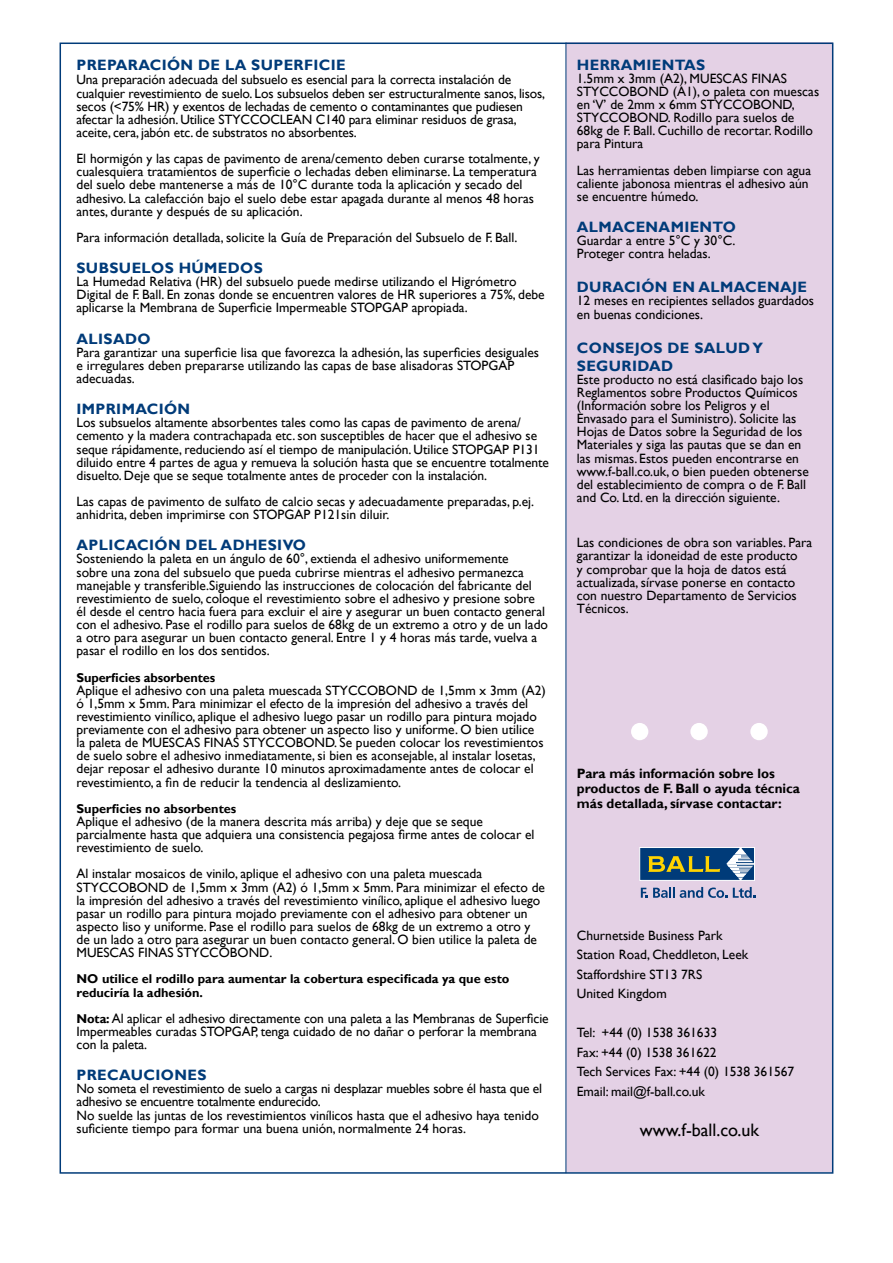
<style>
.page{position:relative;width:893px;height:1263px;background:#fff}
.page>*{position:absolute;margin:0;border:0;box-sizing:border-box;transform-origin:0 0}
.t1{font:18px "Gill Sans";color:#000}
.t2{font:700 15px/18px "Gill Sans";letter-spacing:.025em;color:#003b79}
.t3{font:13.5px/13px "Gill Sans";color:#000}
.t4{font:700 13.5px/15px "Gill Sans";color:#000}
.t5{font:700 12.75px/13px "Gill Sans";color:#000}
.s1{font-weight:700;font-size:12.75px}
</style>
<div class="page">
<div style="left:566px;top:43px;width:267px;height:1129px;background:#e4d1e5"></div>
<hr style="left:566px;top:43px;width:1px;height:1130px;background:#003b79">
<div style="left:690px;top:723px;width:18px;height:17px;background:#fff;border-radius:50%"></div>
<div style="left:631px;top:723px;width:17px;height:17px;background:#fff;border-radius:50%"></div>
<div style="left:750px;top:723px;width:18px;height:17px;background:#fff;border-radius:50%"></div>
<svg style="left:641px;top:887px;width:86px;height:11px"></svg>
<svg style="left:733px;top:887px;width:22px;height:11px"></svg>
<div style="left:639px;top:847px;width:116px;height:34px;background:#003b79;border:1px solid #fff"></div>
<svg style="left:648px;top:856px;width:72px;height:16px"></svg>
<svg style="left:726px;top:847px;width:29px;height:33px"></svg>
<p class="t2" style="left:77px;top:56px;width:271px">Preparación de la Superfici e</p>
<p class="t3" style="left:77px;top:74px;width:470px">Una preparación adecuada del subsuelo es esencial para la correcta instalación de cualquier revestimiento de suelo. Los subsuelos deben ser estructuralmente sanos, lisos, secos (&lt;75% HR) y exentos de lechadas de cemento o contaminantes que pudiesen afectar la adhesión. Utilice STYCCOCLEAN C140 para eliminar residuos de grasa, aceite, cera, jabón etc. de substratos no absorbentes.</p>
<p class="t3" style="left:77px;top:152px;width:465px">El hormigón y las capas de pavimento de arena/cemento deben curarse totalmente, y cualesquiera tratamientos de superficie o lechadas deben eliminarse. La temperatura del suelo debe mantenerse a más de 10°C durante toda la aplicación y secado del adhesivo. La calefacción bajo el suelo debe estar apagada durante al menos 48 horas antes, durante y después de su aplicación.</p>
<p class="t3" style="left:77px;top:231px;width:442px">Para información detallada, solicite la Guía de Preparación del Subsuelo de F. Ball.</p>
<p class="t2" style="left:77px;top:259px;width:188px">Subsuelos húmedos</p>
<p class="t3" style="left:77px;top:275px;width:470px">La Humedad Relativa (HR) del subsuelo puede medirse utilizando el Higrómetro<br>Digital de F. Ball. En zonas donde se encuentren valores de HR superiores a 75%, debe aplicarse la Membrana de Superficie Impermeable STOPGAP apropiada.</p>
<p class="t2" style="left:77px;top:330px;width:76px">Ali sado</p>
<p class="t3" style="left:77px;top:346px;width:464px">Para garantizar una superficie lisa que favorezca la adhesión, las superficies desiguales e irregulares deben prepararse utilizando las capas de base alisadoras STOPGAP adecuadas.</p>
<p class="t2" style="left:77px;top:400px;width:115px">Impri mación</p>
<p class="t3" style="left:77px;top:416px;width:474px">Los subsuelos altamente absorbentes tales como las capas de pavimento de arena/ cemento y la madera contrachapada etc. son susceptibles de hacer que el adhesivo se seque rápidamente, reduciendo así el tiempo de manipulación. Utilice STOPGAP P131 diluido entre 4 partes de agua y remueva la solución hasta que se encuentre totalmente disuelto. Deje que se seque totalmente antes de proceder con la instalación.</p>
<p class="t3" style="left:77px;top:495px;width:459px">Las capas de pavimento de sulfato de calcio secas y adecuadamente preparadas, p.ej. anhidrita, deben imprimirse con STOPGAP P121sin diluir.</p>
<p class="t2" style="left:77px;top:537px;width:231px">Aplicación del Adhesivo</p>
<p class="t3" style="left:77px;top:553px;width:473px">Sosteniendo la paleta en un ángulo de 60°, extienda el adhesivo uniformemente<br>sobre una zona del subsuelo que pueda cubrirse mientras el adhesivo permanezca manejable y transferible.Siguiendo las instrucciones de colocación del fabricante del revestimiento de suelo, coloque el revestimiento sobre el adhesivo y presione sobre<br>él desde el centro hacia fuera para excluir el aire y asegurar un buen contacto general con el adhesivo. Pase el rodillo para suelos de 68kg de un extremo a otro y de un lado a otro para asegurar un buen contacto general. Entre 1 y 4 horas más tarde, vuelva a pasar el rodillo en los dos sentidos.</p>
<p class="t5" style="left:77px;top:671px;width:140px">Superficies absorbentes</p>
<p class="t3" style="left:77px;top:684px;width:471px">Aplique el adhesivo con una paleta muescada STYCCOBOND de 1,5mm x 3mm (A2) ó 1,5mm x 5mm. Para minimizar el efecto de la impresión del adhesivo a través del revestimiento vinílico, aplique el adhesivo luego pasar un rodillo para pintura mojado previamente con el adhesivo para obtener un aspecto liso y uniforme. O bien utilice la paleta de MUESCAS FINAS STYCCOBOND. Se pueden colocar los revestimientos de suelo sobre el adhesivo inmediatamente, si bien es aconsejable, al instalar losetas, dejar reposar el adhesivo durante 10 minutos aproximadamente antes de colocar el revestimiento, a fin de reducir la tendencia al deslizamiento.</p>
<p class="t5" style="left:77px;top:802px;width:161px">Superficies no absorbentes</p>
<p class="t3" style="left:77px;top:815px;width:460px">Aplique el adhesivo (de la manera descrita más arriba) y deje que se seque parcialmente hasta que adquiera una consistencia pegajosa firme antes de colocar el revestimiento de suelo.</p>
<p class="t3" style="left:77px;top:867px;width:470px">Al instalar mosaicos de vinilo, aplique el adhesivo con una paleta muescada STYCCOBOND de 1,5mm x 3mm (A2) ó 1,5mm x 5mm. Para minimizar el efecto de la impresión del adhesivo a través del revestimiento vinílico, aplique el adhesivo luego pasar un rodillo para pintura mojado previamente con el adhesivo para obtener un aspecto liso y uniforme. Pase el rodillo para suelos de 68kg de un extremo a otro y de un lado a otro para asegurar un buen contacto general. O bien utilice la paleta de MUESCAS FINAS STYCCOBOND.</p>
<p class="t5" style="left:77px;top:973px;width:434px">NO utilice el rodillo para aumentar la cobertura especificada ya que esto reduciría la adhesión.</p>
<p class="t3" style="left:77px;top:1012px;width:474px"><span class="s1">Nota:</span> Al aplicar el adhesivo directamente con una paleta a las Membranas de Superficie<br>Impermeables curadas STOPGAP, tenga cuidado de no dañar o perforar la membrana con la paleta.</p>
<p class="t2" style="left:77px;top:1066px;width:131px">Precauciones</p>
<p class="t3" style="left:77px;top:1082px;width:467px">No someta el revestimiento de suelo a cargas ni desplazar muebles sobre él hasta que el adhesivo se encuentre totalmente endurecido.<br>No suelde las juntas de los revestimientos vinílicos hasta que el adhesivo haya tenido suficiente tiempo para formar una buena unión, normalmente 24 horas.</p>
<p class="t2" style="left:577px;top:56px;width:130px">Herrami entas</p>
<p class="t3" style="left:577px;top:72px;width:244px">1.5mm x 3mm (A2), MUESCAS FINAS<br>STYCCOBOND (A1), o paleta con muescas en ‘V’ de 2mm x 6mm STYCCOBOND,<br>STYCCOBOND. Rodillo para suelos de<br>68kg de F. Ball. Cuchillo de recortar. Rodillo para Pintura</p>
<p class="t3" style="left:577px;top:164px;width:236px">Las herramientas deben limpiarse con agua caliente jabonosa mientras el adhesivo aún se encuentre húmedo.</p>
<p class="t2" style="left:577px;top:218px;width:161px">Almacenami ento</p>
<p class="t3" style="left:577px;top:234px;width:160px">Guardar a entre 5°C y 30°C.<br>Proteger contra heladas.</p>
<p class="t2" style="left:577px;top:279px;width:232px">Duración en Almacenaje</p>
<p class="t3" style="left:577px;top:295px;width:239px">12 meses en recipientes sellados guardados en buenas condiciones.</p>
<p class="t2" style="left:577px;top:339px;width:185px">Consejos de Salud y<br>Seguridad</p>
<p class="t3" style="left:577px;top:373px;width:233px">Este producto no está clasificado bajo los Reglamentos sobre Productos Químicos (Información sobre los Peligros y el Envasado para el Suministro). Solicite las Hojas de Datos sobre la Seguridad de los Materiales y siga las pautas que se dan en las mismas. Estos pueden encontrarse en www.f-ball.co.uk, o bien pueden obtenerse del establecimiento de compra o de F. Ball and Co. Ltd. en la dirección siguiente.</p>
<p class="t3" style="left:577px;top:536px;width:237px">Las condiciones de obra son variables. Para garantizar la idoneidad de este producto<br>y comprobar que la hoja de datos está actualizada, sírvase ponerse en contacto con nuestro Departamento de Servicios Técnicos.</p>
<p class="t4" style="left:577px;top:766px;width:225px">Para más información sobre los productos de F. Ball o ayuda técnica más detallada, sírvase contactar:</p>
<p class="t3" style="left:577px;top:926px;width:173px;line-height:19.5px">Churnetside Business Park<br>Station Road, Cheddleton, Leek<br>Staffordshire ST13 7RS<br>United Kingdom</p>
<p class="t3" style="left:577px;top:1023px;width:219px;line-height:19.5px">Tel: +44 (0) 1538 361633<br>Fax: +44 (0) 1538 361622<br>Tech Services Fax: +44 (0) 1538 361567<br>Email: mail@f-ball.co.uk</p>
<h1 class="t1" style="left:640px;top:1119px;width:121px">www.f-ball.co.uk</h1>
</div>
